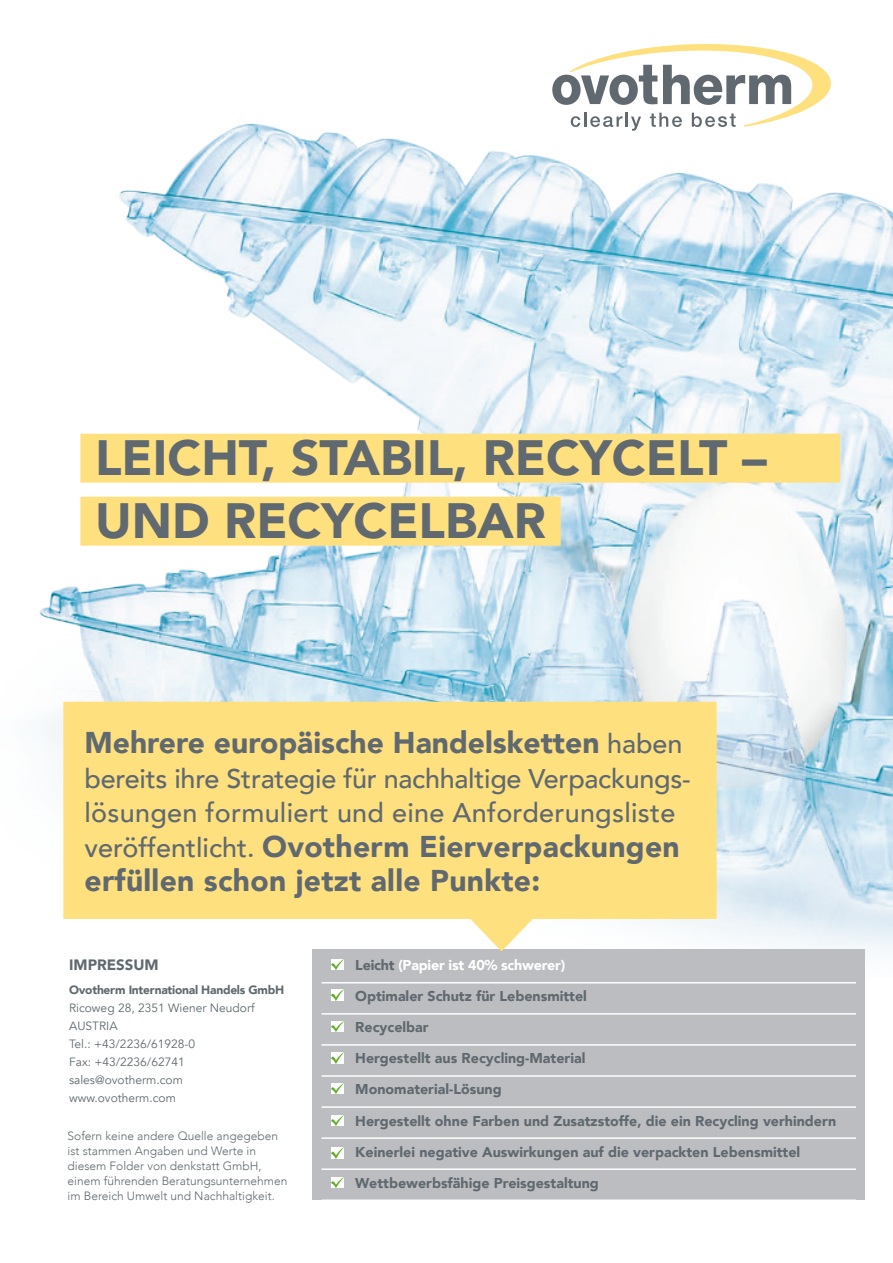
<style>
.page{position:relative;width:893px;height:1263px;background:#fff}
.page>*{position:absolute;margin:0;border:0;box-sizing:border-box;transform-origin:0 0}
.t1{font:900 49.5px/63px "Avenir";color:#5f696f}
.t2{font:900 30px/34.5px "Avenir";letter-spacing:.01em;color:#5f696f}
.t3{font:500 27px/34.5px "Avenir";letter-spacing:-.01em;color:#5f696f}
.t4{font:900 15px "Avenir";color:#5f696f}
.t5{font:900 14.25px/31px "Avenir";color:#5f696f}
.t6{font:300 12px/15px "Avenir";color:#5f696f}
.t7{font:12px/18px "Avenir";color:#5f696f}
.t8{font:900 12px "Avenir";letter-spacing:-.02em;color:#5f696f}
.s1{font-weight:500;font-size:27px}
.s2{color:#fff}
</style>
<div class="page">
<img style="left:39px;top:123px;width:854px;height:829px">
<div style="left:312px;top:949px;width:553px;height:250px;background:#bcbdc0"></div>
<svg style="left:552px;top:44px;width:279px;height:87px"></svg>
<hr style="left:322px;top:982px;width:534px;height:1px;background:#fff">
<hr style="left:322px;top:1013px;width:534px;height:1px;background:#fff">
<hr style="left:322px;top:1044px;width:534px;height:2px;background:#fff">
<hr style="left:322px;top:1075px;width:534px;height:2px;background:#fff">
<hr style="left:322px;top:1106px;width:534px;height:2px;background:#fff">
<hr style="left:322px;top:1137px;width:534px;height:2px;background:#fff">
<hr style="left:322px;top:1168px;width:534px;height:2px;background:#fff">
<svg style="left:331px;top:959px;width:13px;height:10px"></svg>
<svg style="left:331px;top:990px;width:13px;height:10px"></svg>
<svg style="left:331px;top:1021px;width:13px;height:11px"></svg>
<svg style="left:331px;top:1053px;width:13px;height:10px"></svg>
<svg style="left:331px;top:1083px;width:13px;height:11px"></svg>
<svg style="left:331px;top:1115px;width:13px;height:10px"></svg>
<svg style="left:331px;top:1148px;width:13px;height:10px"></svg>
<svg style="left:331px;top:1177px;width:13px;height:10px"></svg>
<svg style="left:63px;top:702px;width:654px;height:249px;background:#fee38e"></svg>
<div style="left:80px;top:434px;width:760px;height:49px;background:#ffe07f"></div>
<div style="left:80px;top:497px;width:481px;height:49px;background:#ffe07f"></div>
<h1 class="t1" style="left:95px;top:425px;width:673px">LEICHT, STABIL, RECYCELT –<br>UND RECYCELBAR</h1>
<h2 class="t2" style="left:85px;top:725px;width:600px">Mehrere europäische Handelsketten <span class="s1">haben</span></h2>
<h3 class="t3" style="left:85px;top:760px;width:608px">bereits ihre Strategie für nachhaltige Verpackungs&shy;lösungen formuliert und eine Anforderungsliste</h3>
<h2 class="t2" style="left:85px;top:828px;width:597px"><span class="s1">veröffentlicht.</span> Ovotherm Eierverpackungen erfüllen schon jetzt alle Punkte:</h2>
<p class="t4" style="left:69px;top:952px;width:91px">IMPRESSUM</p>
<p class="t8" style="left:69px;top:980px;width:217px">Ovotherm International Handels GmbH</p>
<p class="t7" style="left:69px;top:999px;width:187px">Ricoweg 28, 2351 Wiener Neudorf<br>AUSTRIA<br>Tel.: +43/2236/61928-0<br>Fax: +43/2236/62741 sales@ovotherm.com www.ovotherm.com</p>
<p class="t6" style="left:68px;top:1128px;width:221px">Sofern keine andere Quelle angegeben ist stammen Angaben und Werte in diesem Folder von denkstatt GmbH, einem führenden Beratungsunternehmen im Bereich Umwelt und Nachhaltigkeit.</p>
<p class="t5" style="left:355px;top:949px;width:483px">Leicht <span class="s2">(Papier ist 40% schwerer)<br></span>Optimaler Schutz für Lebensmittel<br>Recycelbar<br>Hergestellt aus Recycling-Material<br>Monomaterial-Lösung<br>Hergestellt ohne Farben und Zusatzstoffe, die ein Recycling verhindern Keinerlei negative Auswirkungen auf die verpackten Lebensmittel Wettbewerbsfähige Preisgestaltung</p>
</div>
